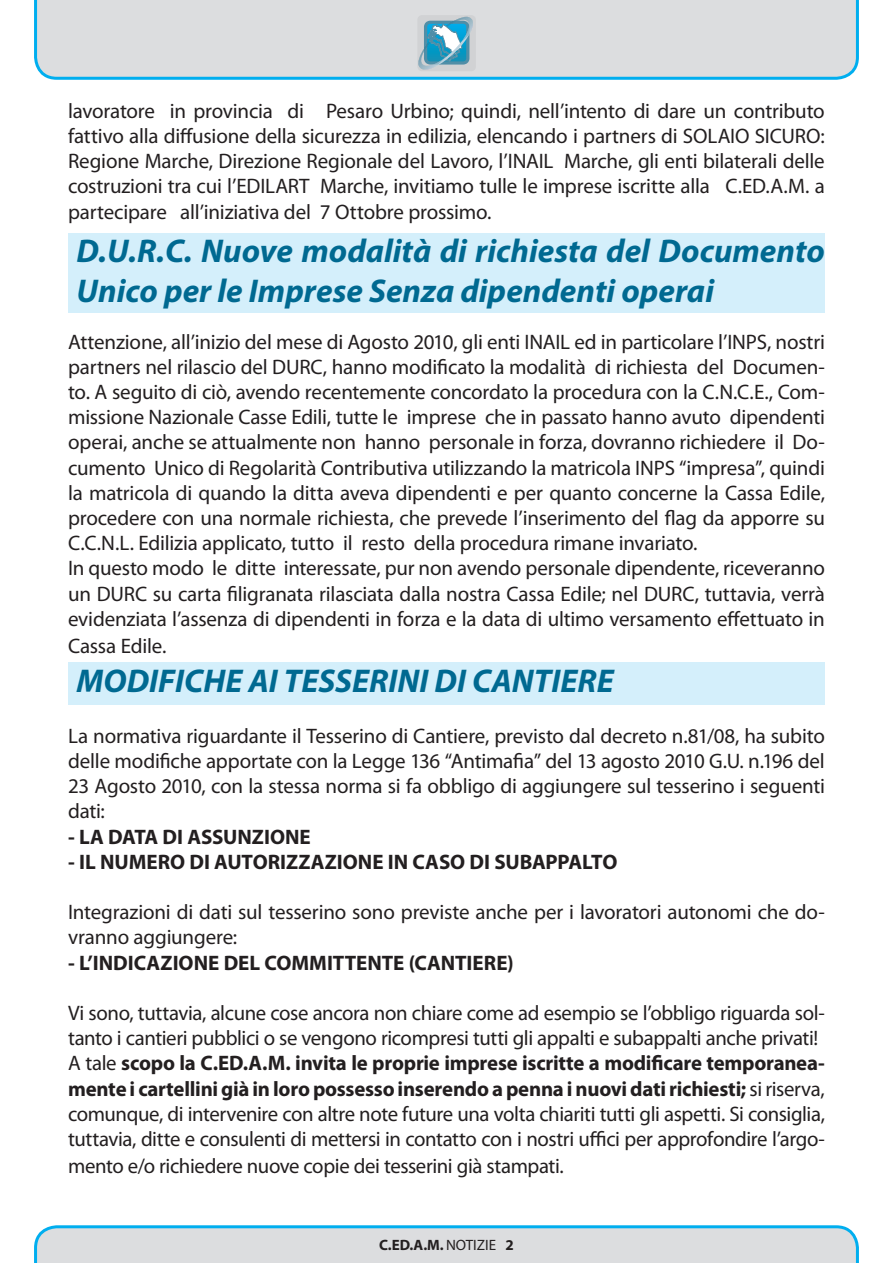
<style>
.page{position:relative;width:893px;height:1263px;background:#fff}
.page>*{position:absolute;margin:0;border:0;box-sizing:border-box;transform-origin:0 0}
.t1{font:italic 700 33px/39.6px "Myriad Pro";color:#006991}
.t2{font:21px/25.3px "Myriad Pro";letter-spacing:-.01em;color:#231f20}
.t3{font:700 21px "Myriad Pro";color:#231f20}
.t4{font:700 15px "Myriad";color:#231f20}
.s1{font-weight:700}
.s2{font-weight:400}
</style>
<div class="page">
<div style="left:68px;top:233px;width:757px;height:80px;background:#d4effb"></div>
<div style="left:68px;top:662px;width:757px;height:42px;background:#d4effb"></div>
<svg style="left:34px;top:1225px;width:825px;height:38px;background:#cad9e0"></svg>
<div style="left:34px;top:0;width:825px;height:80px;background:#dcdddf"></div>
<div style="left:417px;top:15px;width:59px;height:56px;background:#d1d2d4;border-radius:5px"></div>
<svg style="left:417px;top:17px;width:56px;height:53px"></svg>
<p class="t2" style="left:68px;top:98px;width:758px;text-align:justify">lavoratore in provincia di Pesaro Urbino; quindi, nell’intento di dare un contributo fattivo alla diffusione della sicurezza in edilizia, elencando i partners di SOLAIO SICURO:<br>Regione Marche, Direzione Regionale del Lavoro, l’INAIL Marche, gli enti bilaterali delle costruzioni tra cui l’EDILART Marche, invitiamo tulle le imprese iscritte alla C.ED.A.M. a partecipare all’iniziativa del 7 Ottobre prossimo.</p>
<h1 class="t1" style="left:77px;top:230px;width:750px">D.U.R.C. Nuove modalità di richiesta del Documento<br>Unico per le Imprese Senza dipendenti operai</h1>
<p class="t2" style="left:68px;top:328px;width:759px">Attenzione, all’inizio del mese di Agosto 2010, gli enti INAIL ed in particolare l’INPS, nostri partners nel rilascio del DURC, hanno modificato la modalità di richiesta del Documen&shy;to. A seguito di ciò, avendo recentemente concordato la procedura con la C.N.C.E., Com&shy;missione Nazionale Casse Edili, tutte le imprese che in passato hanno avuto dipendenti operai, anche se attualmente non hanno personale in forza, dovranno richiedere il Do&shy;cumento Unico di Regolarità Contributiva utilizzando la matricola INPS “impresa”, quindi la matricola di quando la ditta aveva dipendenti e per quanto concerne la Cassa Edile, procedere con una normale richiesta, che prevede l’inserimento del flag da apporre su C.C.N.L. Edilizia applicato, tutto il resto della procedura rimane invariato.<br>In questo modo le ditte interessate, pur non avendo personale dipendente, riceveranno un DURC su carta filigranata rilasciata dalla nostra Cassa Edile; nel DURC, tuttavia, verrà evidenziata l’assenza di dipendenti in forza e la data di ultimo versamento effettuato in Cassa Edile.</p>
<h1 class="t1" style="left:77px;top:660px;width:539px">MODIFICHE AI TESSERINI DI CANTIERE</h1>
<p class="t2" style="left:68px;top:723px;width:758px;text-align:justify">La normativa riguardante il Tesserino di Cantiere, previsto dal decreto n.81/08, ha subito delle modifiche apportate con la Legge 136 “Antimafia” del 13 agosto 2010 G.U. n.196 del 23 Agosto 2010, con la stessa norma si fa obbligo di aggiungere sul tesserino i seguenti dati:</p>
<p class="t3" style="left:68px;top:823px;width:244px">- LA DATA DI ASSUNZIONE</p>
<p class="t3" style="left:68px;top:848px;width:551px">- IL NUMERO DI AUTORIZZAZIONE IN CASO DI SUBAPPALTO</p>
<p class="t2" style="left:68px;top:899px;width:758px">Integrazioni di dati sul tesserino sono previste anche per i lavoratori autonomi che do&shy;vranno aggiungere:</p>
<p class="t3" style="left:68px;top:949px;width:447px">- L’INDICAZIONE DEL COMMITTENTE (CANTIERE)</p>
<p class="t2" style="left:68px;top:1000px;width:759px">Vi sono, tuttavia, alcune cose ancora non chiare come ad esempio se l’obbligo riguarda sol&shy;tanto i cantieri pubblici o se vengono ricompresi tutti gli appalti e subappalti anche privati!<br>A tale <span class="s1">scopo la C.ED.A.M. invita le proprie imprese iscritte a modificare temporanea&shy;mente i cartellini già in loro possesso inserendo a penna i nuovi dati richiesti;</span> si riserva, comunque, di intervenire con altre note future una volta chiariti tutti gli aspetti. Si consiglia, tuttavia, ditte e consulenti di mettersi in contatto con i nostri uffici per approfondire l’argo&shy;mento e/o richiedere nuove copie dei tesserini già stampati.</p>
<p class="t4" style="left:379px;top:1237px;width:136px">C.ED.A.M. <span class="s2">NOTIZIE</span> 2</p>
</div>
